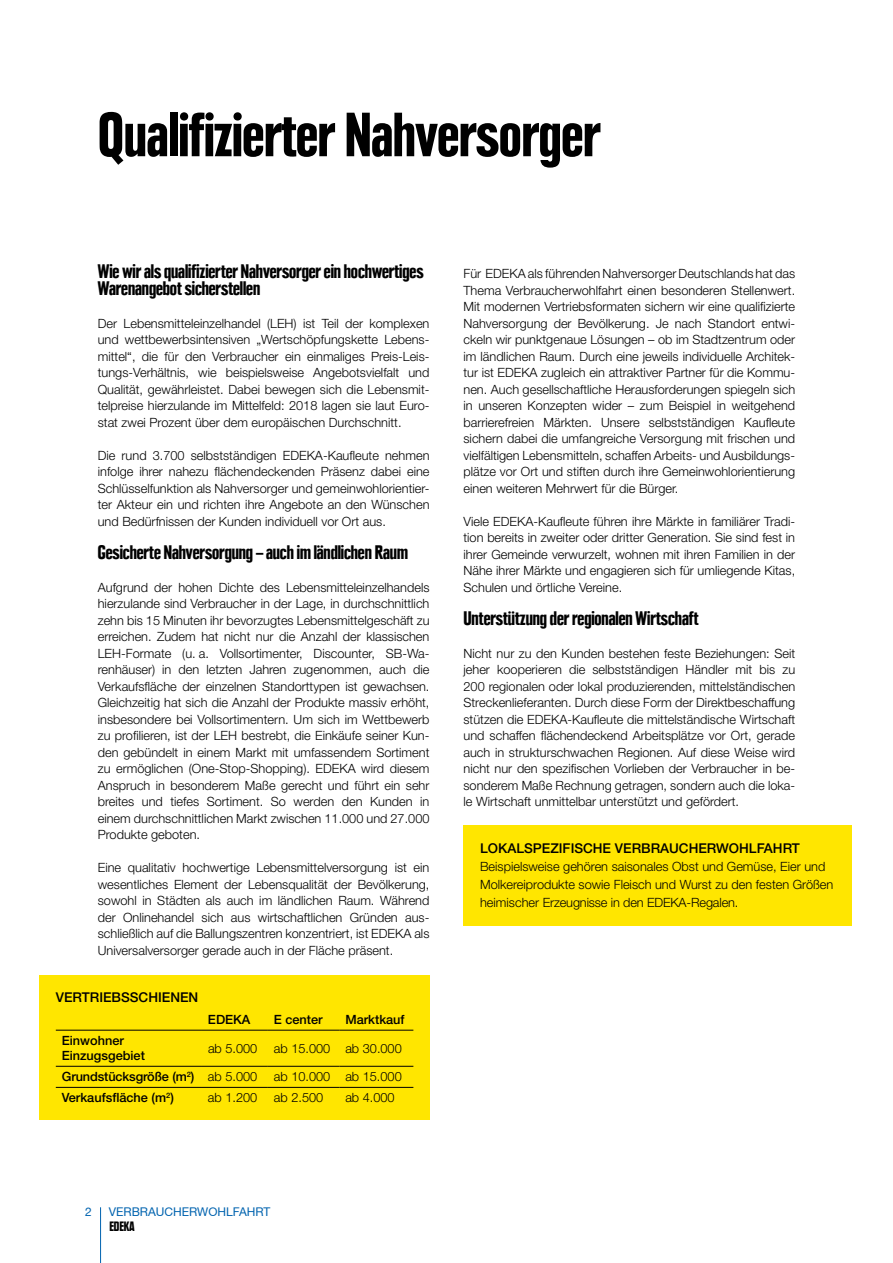
<style>
.page{position:relative;width:893px;height:1263px;background:#fff}
.page>*{position:absolute;margin:0;border:0;box-sizing:border-box;transform-origin:0 0}
.t1{font:900 condensed 61.5px "Plak Com";color:#000}
.t2{font:900 condensed 19.5px/16.5px "Plak Com";letter-spacing:-.005em;color:#000}
.t3{font:500 13.5px "Helvetica Neue LT Std";color:#000}
.t4{font:900 condensed 13.5px "Plak Com";color:#000}
.t5{font:300 12.75px/16.5px "Helvetica Neue LT Std";color:#000;text-align:justify}
.t6{font:500 12.75px/15px "Helvetica Neue LT Std";color:#000}
.t7{font:12px "Helvetica Neue";color:#0063af}
.s1{font-weight:300}
</style>
<div class="page">
<hr style="left:100px;top:1207px;width:1px;height:56px;background:#0063af">
<div style="left:39px;top:975px;width:390px;height:145px;background:#ffe600"></div>
<hr style="left:56px;top:1030px;width:146px;height:1px;background:#000">
<hr style="left:56px;top:1066px;width:146px;height:1px;background:#000">
<hr style="left:56px;top:1087px;width:146px;height:1px;background:#000">
<hr style="left:202px;top:1030px;width:66px;height:1px;background:#000">
<hr style="left:202px;top:1066px;width:66px;height:1px;background:#000">
<hr style="left:202px;top:1087px;width:66px;height:1px;background:#000">
<hr style="left:268px;top:1030px;width:71px;height:1px;background:#000">
<hr style="left:268px;top:1066px;width:71px;height:1px;background:#000">
<hr style="left:268px;top:1087px;width:71px;height:1px;background:#000">
<hr style="left:339px;top:1030px;width:74px;height:1px;background:#000">
<hr style="left:339px;top:1066px;width:74px;height:1px;background:#000">
<hr style="left:339px;top:1087px;width:74px;height:1px;background:#000">
<div style="left:463px;top:825px;width:389px;height:101px;background:#ffe600"></div>
<h1 class="t1" style="left:98px;top:99px;width:504px">Qualifizierter Nahversorger</h1>
<h2 class="t2" style="left:98px;top:263px;width:327px">Wie wir als qualifizierter Nahversorger ein hochwertiges<br>Warenangebot sicherstellen</h2>
<p class="t5" style="left:98px;top:315px;width:333px">Der Lebensmitteleinzelhandel (LEH) ist Teil der komplexen und wettbewerbsintensiven „Wertschöpfungskette Lebens&shy;mittel“, die für den Verbraucher ein einmaliges Preis-Leis&shy;tungs-Verhältnis, wie beispielsweise Angebotsvielfalt und Qualität, gewährleistet. Dabei bewegen sich die Lebensmit&shy;telpreise hierzulande im Mittelfeld: 2018 lagen sie laut Euro&shy;stat zwei Prozent über dem europäischen Durchschnitt.</p>
<p class="t5" style="left:98px;top:447px;width:333px">Die rund 3.700 selbstständigen EDEKA-Kaufleute nehmen infolge ihrer nahezu flächendeckenden Präsenz dabei eine Schlüsselfunktion als Nahversorger und gemeinwohlorientier&shy;ter Akteur ein und richten ihre Angebote an den Wünschen und Bedürfnissen der Kunden individuell vor Ort aus.</p>
<h2 class="t2" style="left:98px;top:544px;width:312px">Gesicherte Nahversorgung – auch im ländlichen Raum</h2>
<p class="t5" style="left:98px;top:579px;width:333px">Aufgrund der hohen Dichte des Lebensmitteleinzelhandels hierzulande sind Verbraucher in der Lage, in durchschnittlich zehn bis 15 Minuten ihr bevorzugtes Lebensmittelgeschäft zu erreichen. Zudem hat nicht nur die Anzahl der klassischen LEH-Formate (u. a. Vollsortimenter, Discounter, SB-Wa&shy;renhäuser) in den letzten Jahren zugenommen, auch die Verkaufsfläche der einzelnen Standorttypen ist gewachsen.<br>Gleichzeitig hat sich die Anzahl der Produkte massiv erhöht, insbesondere bei Vollsortimentern. Um sich im Wettbewerb zu profilieren, ist der LEH bestrebt, die Einkäufe seiner Kun&shy;den gebündelt in einem Markt mit umfassendem Sortiment zu ermöglichen (One-Stop-Shopping). EDEKA wird diesem Anspruch in besonderem Maße gerecht und führt ein sehr breites und tiefes Sortiment. So werden den Kunden in einem durchschnittlichen Markt zwischen 11.000 und 27.000<br>Produkte geboten.</p>
<p class="t5" style="left:98px;top:859px;width:333px">Eine qualitativ hochwertige Lebensmittelversorgung ist ein wesentliches Element der Lebensqualität der Bevölkerung, sowohl in Städten als auch im ländlichen Raum. Während der Onlinehandel sich aus wirtschaftlichen Gründen aus&shy;schließlich auf die Ballungszentren konzentriert, ist EDEKA als Universalversorger gerade auch in der Fläche präsent.</p>
<p class="t3" style="left:56px;top:989px;width:144px">VERTRIEBSSCHIENEN</p>
<p class="t6" style="left:208px;top:1012px;width:44px">EDEKA</p>
<p class="t6" style="left:274px;top:1012px;width:50px">E center</p>
<p class="t6" style="left:345px;top:1012px;width:61px">Marktkauf</p>
<p class="t6" style="left:62px;top:1033px;width:85px">Einwohner<br>Einzugsgebiet</p>
<p class="t5" style="left:208px;top:1040px;width:51px">ab 5.000</p>
<p class="t5" style="left:274px;top:1040px;width:129px">ab 15.000 ab 30.000</p>
<p class="t6" style="left:62px;top:1069px;width:197px">Grundstücksgröße (m<sup>2</sup>) <span class="s1">ab 5.000</span></p>
<p class="t5" style="left:274px;top:1068px;width:129px">ab 10.000 ab 15.000</p>
<p class="t6" style="left:62px;top:1090px;width:114px">Verkaufsfläche (m<sup>2</sup>)</p>
<p class="t5" style="left:208px;top:1089px;width:51px">ab 1.200</p>
<p class="t5" style="left:274px;top:1089px;width:51px">ab 2.500</p>
<p class="t5" style="left:345px;top:1089px;width:51px">ab 4.000</p>
<p class="t5" style="left:463px;top:265px;width:333px">Für EDEKA als führenden Nahversorger Deutschlands hat das Thema Verbraucherwohlfahrt einen besonderen Stellenwert.<br>Mit modernen Vertriebsformaten sichern wir eine qualifizierte Nahversorgung der Bevölkerung. Je nach Standort entwi&shy;ckeln wir punktgenaue Lösungen – ob im Stadtzentrum oder im ländlichen Raum. Durch eine jeweils individuelle Architek&shy;tur ist EDEKA zugleich ein attraktiver Partner für die Kommu&shy;nen. Auch gesellschaftliche Herausforderungen spiegeln sich in unseren Konzepten wider – zum Beispiel in weitgehend barrierefreien Märkten. Unsere selbstständigen Kaufleute sichern dabei die umfangreiche Versorgung mit frischen und vielfältigen Lebensmitteln, schaffen Arbeits- und Ausbildungs&shy;plätze vor Ort und stiften durch ihre Gemeinwohlorientierung einen weiteren Mehrwert für die Bürger.</p>
<p class="t5" style="left:463px;top:513px;width:333px">Viele EDEKA-Kaufleute führen ihre Märkte in familiärer Tradi&shy;tion bereits in zweiter oder dritter Generation. Sie sind fest in ihrer Gemeinde verwurzelt, wohnen mit ihren Familien in der Nähe ihrer Märkte und engagieren sich für umliegende Kitas, Schulen und örtliche Vereine.</p>
<h2 class="t2" style="left:463px;top:610px;width:237px">Unterstützung der regionalen Wirtschaft</h2>
<p class="t5" style="left:463px;top:645px;width:333px">Nicht nur zu den Kunden bestehen feste Beziehungen: Seit jeher kooperieren die selbstständigen Händler mit bis zu 200 regionalen oder lokal produzierenden, mittelständischen Streckenlieferanten. Durch diese Form der Direktbeschaffung stützen die EDEKA-Kaufleute die mittelständische Wirtschaft und schaffen flächendeckend Arbeitsplätze vor Ort, gerade auch in strukturschwachen Regionen. Auf diese Weise wird nicht nur den spezifischen Vorlieben der Verbraucher in be&shy;sonderem Maße Rechnung getragen, sondern auch die loka&shy;le Wirtschaft unmittelbar unterstützt und gefördert.</p>
<p class="t3" style="left:480px;top:840px;width:321px">LOKALSPEZIFISCHE VERBRAUCHERWOHLFAHRT</p>
<p class="t5" style="left:480px;top:857px;width:355px;line-height:18px;text-align:left">Beispielsweise gehören saisonales Obst und Gemüse, Eier und<br>Molkereiprodukte sowie Fleisch und Wurst zu den festen Größen heimischer Erzeugnisse in den EDEKA-Regalen.</p>
<p class="t7" style="left:85px;top:1204px;width:8px">2</p>
<p class="t7" style="left:109px;top:1204px;width:163px">VERBRAUCHERWOHLFAHRT</p>
<p class="t4" style="left:109px;top:1218px;width:26px">EDEKA</p>
</div>
